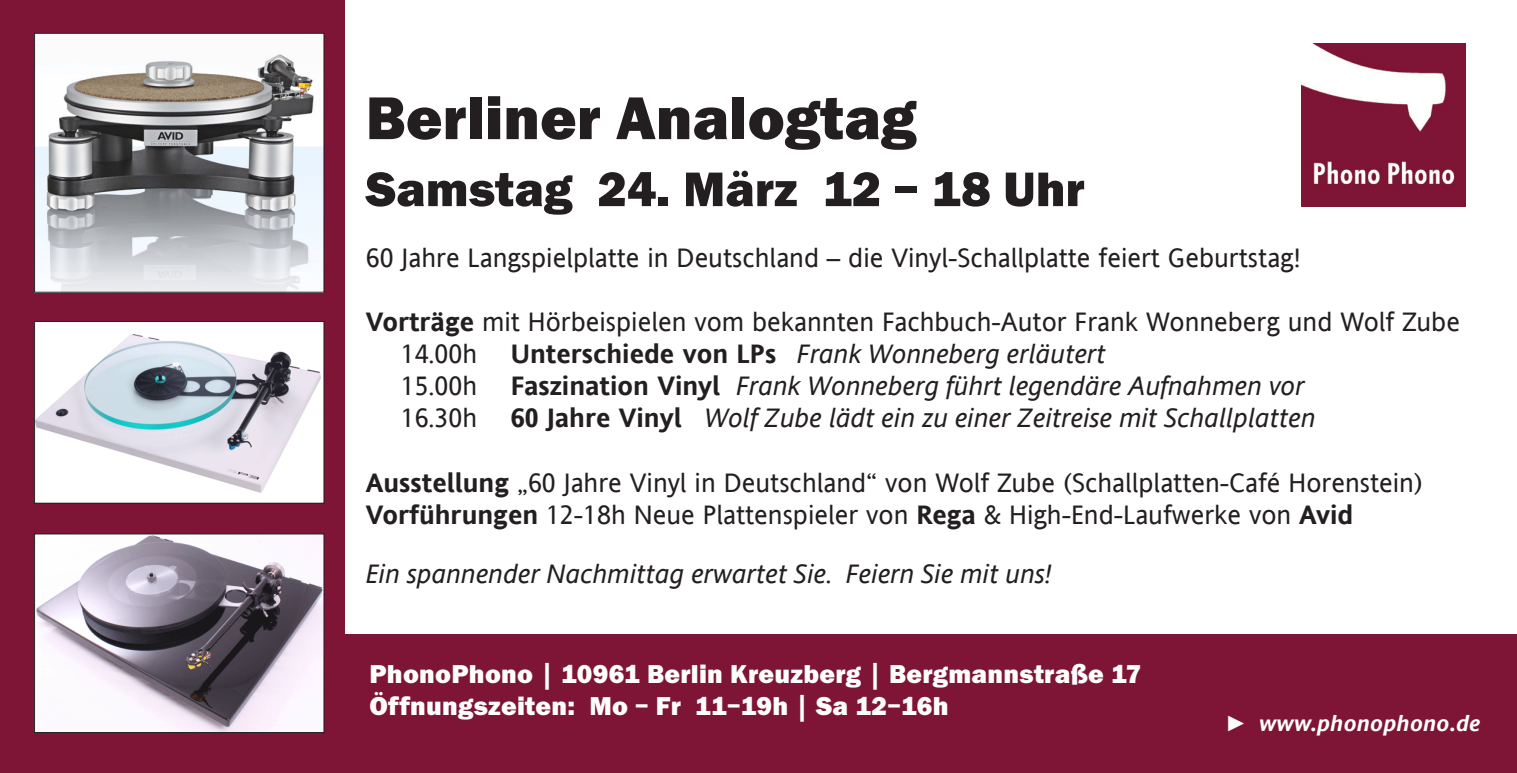
<style>
.page{position:relative;width:1517px;height:773px;background:#fff}
.page>*{position:absolute;margin:0;border:0;box-sizing:border-box;transform-origin:0 0}
.t1{font:800 62.5px "Franklin Got Md ITC";color:#231f20}
.t2{font:800 50.25px "Franklin Got Md ITC";color:#231f20}
.t3{font:26.75px/32px "Andale Sans";color:#231f20}
.t4{font:italic 26.75px "Andale Sans";color:#231f20}
.t5{font:800 26.75px/32px "Franklin Got Md ITC";letter-spacing:.01em;color:#fff}
.t6{font:italic 700 22.25px "Andale Sans";letter-spacing:.01em;color:#fff}
.s1{font-weight:700}
.s2{font-weight:700;font-style:normal}
.s3{font-weight:400;font-style:normal}
</style>
<div class="page">
<div style="left:0;top:634px;width:1517px;height:138px;background:#7e1536"></div>
<div style="left:0;top:0;width:344px;height:772px;background:#7e1536"></div>
<div style="left:35px;top:321px;width:289px;height:182px;background:#fff"></div>
<img style="left:36px;top:334px;width:284px;height:159px">
<div style="left:34px;top:321px;width:290px;height:182px;border:1px solid #231f20"></div>
<img style="left:36px;top:35px;width:286px;height:255px">
<div style="left:34px;top:33px;width:290px;height:259px;border:1px solid #231f20"></div>
<img style="left:36px;top:535px;width:286px;height:195px">
<div style="left:34px;top:533px;width:290px;height:199px;border:1px solid #231f20"></div>
<img style="left:1302px;top:44px;width:163px;height:163px">
<p class="t1" style="left:366px;top:83px;width:552px">Berliner Analogtag</p>
<p class="t2" style="left:366px;top:161px;width:720px">Samstag 24. März 12 – 18 Uhr</p>
<p class="t3" style="left:366px;top:241px;width:936px">60 Jahre Langspielplatte in Deutschland – die Vinyl-Schallplatte feiert Geburtstag!</p>
<p class="t3" style="left:401px;top:305px;width:1060px;text-indent:-35px"><span class="s1">Vorträge</span> mit Hörbeispielen vom bekannten Fachbuch-Autor Frank Wonneberg und Wolf Zube<br>14.00h</p>
<p class="t4" style="left:511px;top:335px;width:596px"><span class="s2">Unterschiede von LPs</span> Frank Wonneberg erläutert</p>
<p class="t3" style="left:401px;top:369px;width:78px">15.00h</p>
<p class="t4" style="left:511px;top:367px;width:795px"><span class="s2">Faszination Vinyl</span> Frank Wonneberg führt legendäre Aufnahmen vor</p>
<p class="t3" style="left:401px;top:401px;width:78px">16.30h</p>
<p class="t4" style="left:511px;top:399px;width:806px"><span class="s2">60 Jahre Vinyl</span> Wolf Zube lädt ein zu einer Zeitreise mit Schallplatten</p>
<p class="t3" style="left:366px;top:466px;width:1059px"><span class="s1">Ausstellung</span> „60 Jahre Vinyl in Deutschland“ von Wolf Zube (Schallplatten-Café Horenstein)<br><span class="s1">Vorführungen</span> 12-18h Neue Plattenspieler von <span class="s1">Rega</span> &amp; High-End-Laufwerke von <span class="s1">Avid</span></p>
<p class="t4" style="left:366px;top:555px;width:687px">Ein spannender Nachmittag erwartet Sie. Feiern Sie mit uns!</p>
<p class="t5" style="left:369px;top:658px;width:773px">PhonoPhono | 10961 Berlin Kreuzberg | Bergmannstraße 17<br>Öffnungszeiten: Mo – Fr 11–19h | Sa 12–16h</p>
<p class="t6" style="left:1225px;top:707px;width:257px"><span class="s3">►</span> www.phonophono.de</p>
</div>
